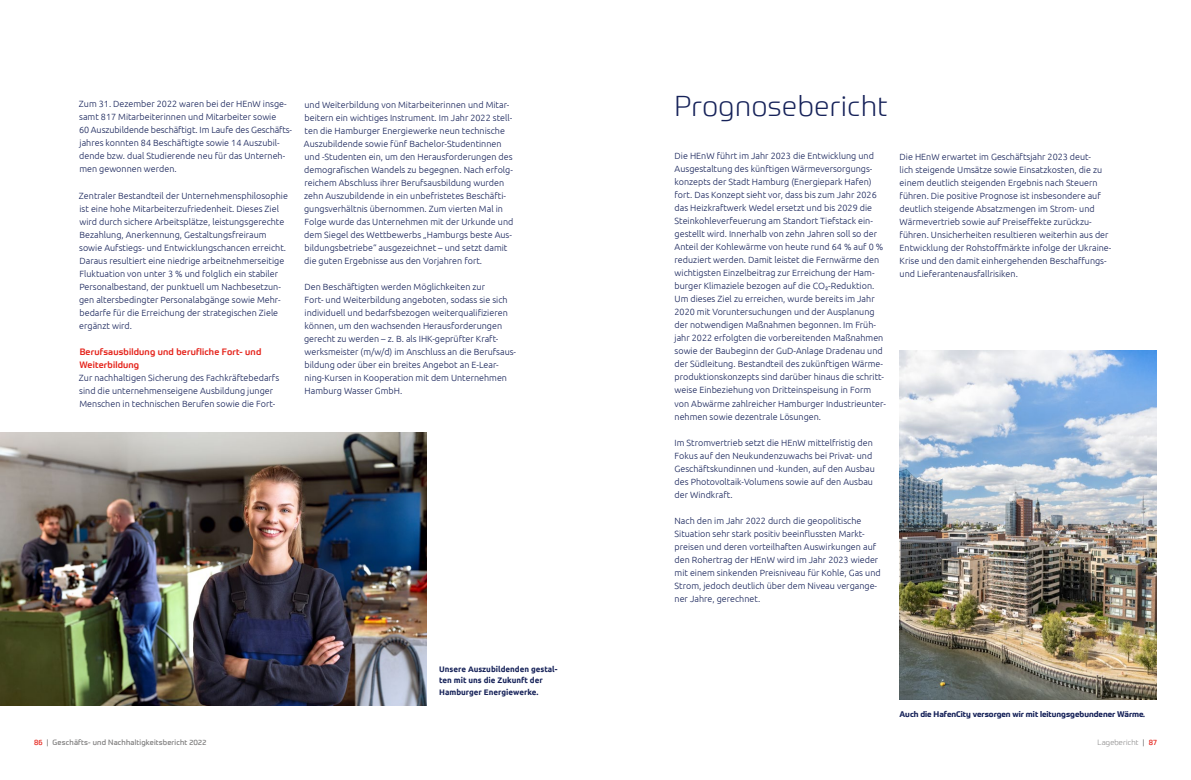
<style>
.page{position:relative;width:1191px;height:780px;background:#fff}
.page>*{position:absolute;margin:0;border:0;box-sizing:border-box;transform-origin:0 0}
.t1{font:300 28px "Prometo";letter-spacing:.02em;color:#162259}
.t2{font:300 9px/13px "Ubuntu";color:#162259}
.t3{font:500 9px/13px "Prometo";letter-spacing:.02em;color:#e5231b}
.t4{font:700 8px/11.3px "Ubuntu";color:#162259}
.t5{font:700 8px "Prometo";color:#162259}
.t6{font:7.5px "Prometo";letter-spacing:.02em;color:#7c7b7b}
.t7{font:300 7.5px "Prometo";letter-spacing:.02em;color:#7c7b7b}
.s1{color:#e5231b}
.s2{font-weight:400}
.s3{font-weight:400;color:#e5231b}
</style>
<div class="page">
<img style="left:899px;top:351px;width:258px;height:348px">
<img style="left:0;top:432px;width:426px;height:274px">
<p class="t2" style="left:79px;top:97px;width:215px">Zum 31. Dezember 2022 waren bei der HEnW insge&shy;samt 817 Mitarbeiterinnen und Mitarbeiter sowie<br>60 Auszubildende beschäftigt. Im Laufe des Geschäfts&shy;jahres konnten 84 Beschäftigte sowie 14 Auszubil&shy;dende bzw. dual Studierende neu für das Unterneh&shy;men gewonnen werden.</p>
<p class="t2" style="left:79px;top:188px;width:210px">Zentraler Bestandteil der Unternehmensphilosophie ist eine hohe Mitarbeiterzufriedenheit. Dieses Ziel wird durch sichere Arbeitsplätze, leistungsgerechte Bezahlung, Anerkennung, Gestaltungsfreiraum sowie Aufstiegs- und Entwicklungschancen erreicht.<br>Daraus resultiert eine niedrige arbeitnehmerseitige Fluktuation von unter 3 % und folglich ein stabiler Personalbestand, der punktuell um Nachbesetzun&shy;gen altersbedingter Personalabgänge sowie Mehr&shy;bedarfe für die Erreichung der strategischen Ziele ergänzt wird.</p>
<p class="t3" style="left:80px;top:345px;width:183px">Berufsausbildung und berufliche Fort- und<br>Weiterbildung</p>
<p class="t2" style="left:79px;top:370px;width:202px">Zur nachhaltigen Sicherung des Fachkräftebedarfs sind die unternehmenseigene Ausbildung junger<br>Menschen in technischen Berufen sowie die Fort-</p>
<p class="t2" style="left:304px;top:98px;width:211px">und Weiterbildung von Mitarbeiterinnen und Mitar&shy;beitern ein wichtiges Instrument. Im Jahr 2022 stell&shy;ten die Hamburger Energiewerke neun technische Auszubildende sowie fünf Bachelor-Studentinnen und -Studenten ein, um den Herausforderungen des demografischen Wandels zu begegnen. Nach erfolg&shy;reichem Abschluss ihrer Berufsausbildung wurden zehn Auszubildende in ein unbefristetes Beschäfti&shy;gungsverhältnis übernommen. Zum vierten Mal in Folge wurde das Unternehmen mit der Urkunde und dem Siegel des Wettbewerbs „Hamburgs beste Aus&shy;bildungsbetriebe“ ausgezeichnet – und setzt damit die guten Ergebnisse aus den Vorjahren fort.</p>
<p class="t2" style="left:304px;top:280px;width:213px">Den Beschäftigten werden Möglichkeiten zur<br>Fort- und Weiterbildung angeboten, sodass sie sich individuell und bedarfsbezogen weiterqualifizieren können, um den wachsenden Herausforderungen gerecht zu werden – z. B. als IHK-geprüfter Kraft&shy;werksmeister (m/w/d) im Anschluss an die Berufsaus&shy;bildung oder über ein breites Angebot an E-Lear&shy;ning-Kursen in Kooperation mit dem Unternehmen Hamburg Wasser GmbH.</p>
<p class="t4" style="left:439px;top:663px;width:120px">Unsere Auszubildenden gestal&shy;ten mit uns die Zukunft der<br>Hamburger Energiewerke.</p>
<h1 class="t1" style="left:674px;top:89px;width:215px">Prognosebericht</h1>
<p class="t2" style="left:674px;top:149px;width:213px">Die HEnW führt im Jahr 2023 die Entwicklung und Ausgestaltung des künftigen Wärmeversorgungs&shy;konzepts der Stadt Hamburg (Energiepark Hafen) fort. Das Konzept sieht vor, dass bis zum Jahr 2026 das Heizkraftwerk Wedel ersetzt und bis 2029 die Steinkohleverfeuerung am Standort Tiefstack ein&shy;gestellt wird. Innerhalb von zehn Jahren soll so der Anteil der Kohlewärme von heute rund 64 % auf 0 % reduziert werden. Damit leistet die Fernwärme den wichtigsten Einzelbeitrag zur Erreichung der Ham&shy;burger Klimaziele bezogen auf die CO2-Reduktion.<br>Um dieses Ziel zu erreichen, wurde bereits im Jahr 2020 mit Voruntersuchungen und der Ausplanung der notwendigen Maßnahmen begonnen. Im Früh&shy;jahr 2022 erfolgten die vorbereitenden Maßnahmen sowie der Baubeginn der GuD-Anlage Dradenau und der Südleitung. Bestandteil des zukünftigen Wärme&shy;produktionskonzepts sind darüber hinaus die schritt&shy;weise Einbeziehung von Dritteinspeisung in Form von Abwärme zahlreicher Hamburger Industrieunter&shy;nehmen sowie dezentrale Lösungen.</p>
<p class="t2" style="left:674px;top:435px;width:202px">Im Stromvertrieb setzt die HEnW mittelfristig den Fokus auf den Neukundenzuwachs bei Privat- und Geschäftskundinnen und -kunden, auf den Ausbau des Photovoltaik-Volumens sowie auf den Ausbau der Windkraft.</p>
<p class="t2" style="left:674px;top:513px;width:208px">Nach den im Jahr 2022 durch die geopolitische Situation sehr stark positiv beeinflussten Markt&shy;preisen und deren vorteilhaften Auswirkungen auf den Rohertrag der HEnW wird im Jahr 2023 wieder mit einem sinkenden Preisniveau für Kohle, Gas und Strom, jedoch deutlich über dem Niveau vergange&shy;ner Jahre, gerechnet.</p>
<p class="t2" style="left:899px;top:150px;width:213px">Die HEnW erwartet im Geschäftsjahr 2023 deut-<br>lich steigende Umsätze sowie Einsatzkosten, die zu einem deutlich steigenden Ergebnis nach Steuern führen. Die positive Prognose ist insbesondere auf deutlich steigende Absatzmengen im Strom- und Wärmevertrieb sowie auf Preiseffekte zurückzu&shy;führen. Unsicherheiten resultieren weiterhin aus der Entwicklung der Rohstoffmärkte infolge der Ukraine-Krise und den damit einhergehenden Beschaffungs&shy;und Lieferantenausfallrisiken.</p>
<p class="t5" style="left:899px;top:709px;width:247px">Auch die HafenCity versorgen wir mit leitungsgebundener Wärme.</p>
<p class="t6" style="left:34px;top:737px;width:174px"><span class="s1">86</span> | Geschäfts- und Nachhaltigkeitsbericht 2022</p>
<p class="t7" style="left:1097px;top:737px;width:61px">Lagebericht <span class="s2">|</span> <span class="s3">87</span></p>
</div>
